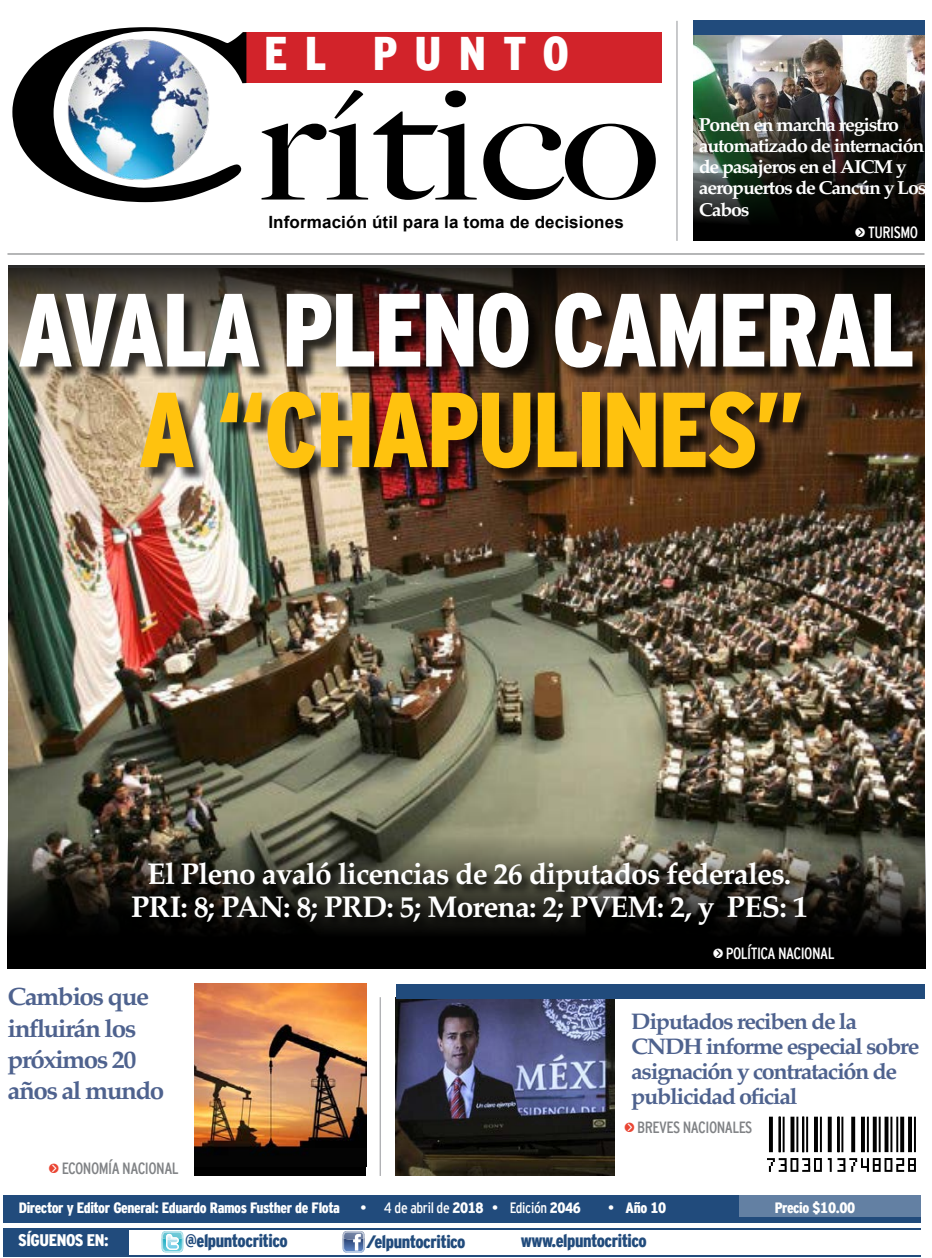
<style>
.page{position:relative;width:932px;height:1258px;background:#fff}
.page>*{position:absolute;margin:0;border:0;box-sizing:border-box;transform-origin:0 0}
.t1{font:900 106.25px "Interstate Cond Mono";letter-spacing:-.025em;color:#ffc20e;scale:.95 1}
.t2{font:900 103.75px "Interstate Cond Mono";letter-spacing:-.025em;color:#fff;scale:.95 1}
.t3{font:900 47.12px "Interstate Cond Mono";letter-spacing:.36em;color:#fff}
.t4{font:700 30px/32.2px "Palatino";letter-spacing:-.03em;color:#fff;text-align:center}
.t5{font:700 25px/31.2px "Palatino";letter-spacing:-.055em;color:#4e628e;scale:1.04 1}
.t6{font:700 22.5px/25px "Palatino";letter-spacing:-.06em;color:#4e628e;scale:1.04 1}
.t7{font:700 18.75px/21.2px "Palatino";letter-spacing:-.055em;color:#fff;scale:1.04 1}
.t8{font:900 18px "Interstate Cond Mono";letter-spacing:-.025em;color:#214b7c}
.t9{font:700 16.88px "Arial";letter-spacing:.005em;color:#000}
.t10{font:900 16.75px "Interstate Cond Mono";letter-spacing:-.025em;color:#fff}
.t11{font:16.25px "Interstate Cond Mono";letter-spacing:-.035em;color:#808285}
.t12{font:16.25px "Interstate Cond Mono";letter-spacing:-.035em;color:#fff}
.t13{font:900 15px "Interstate Cond Mono";letter-spacing:-.025em;color:#fff}
.t14{font:15px "Interstate Cond Mono";letter-spacing:-.02em;color:#fff}
.s1{font-family:"KG Arrows";font-size:17.5px}
.s2{font-family:"KG Arrows";font-size:17.5px;color:#ea4634}
.s3{font-weight:900}
.s4{font-weight:400}
.s5{color:#214b7c}
</style>
<div class="page">
<img style="left:8px;top:382px;width:916px;height:346px">
<svg style="left:7px;top:728px;width:918px;height:241px;background:#514e3f"></svg>
<svg style="left:8px;top:265px;width:916px;height:117px;background:#28221c"></svg>
<hr style="left:3px;top:1255px;width:918px;height:2px;background:#214b7c">
<div style="left:4px;top:1195px;width:917px;height:27px;background:#214b7c"></div>
<hr style="left:7px;top:254px;width:917px;height:1px;background:#6d6e71">
<div style="left:3px;top:1229px;width:126px;height:28px;background:#214b7c"></div>
<hr style="left:3px;top:1228px;width:918px;height:1px;background:#214b7c">
<div style="left:739px;top:1195px;width:182px;height:22px;background:#6380a3"></div>
<svg style="left:767px;top:1117px;width:149px;height:55px"></svg>
<img style="left:693px;top:35px;width:231px;height:139px">
<div style="left:244px;top:32px;width:418px;height:51px;background:#d2232a"></div>
<img style="left:12px;top:27px;width:234px;height:175px">
<svg style="left:262px;top:90px;width:394px;height:110px"></svg>
<svg style="left:162px;top:1231px;width:21px;height:21px"></svg>
<svg style="left:343px;top:1231px;width:22px;height:22px"></svg>
<div style="left:693px;top:20px;width:231px;height:15px;background:#214b7c"></div>
<div style="left:195px;top:983px;width:171px;height:193px;background:#000"></div>
<img style="left:195px;top:983px;width:171px;height:172px">
<img style="left:395px;top:997px;width:220px;height:179px">
<div style="left:396px;top:984px;width:528px;height:15px;background:#214b7c"></div>
<hr style="left:380px;top:997px;width:1px;height:179px;background:#939598">
<hr style="left:677px;top:21px;width:1px;height:220px;background:#939598">
<svg style="left:693px;top:174px;width:231px;height:67px;background:#0c0e0b"></svg>
<div style="left:131px;top:861px;width:687px;height:75px;background:#000;opacity:.9"></div>
<div style="left:21px;top:295px;width:907px;height:88px;background:#000;opacity:.75"></div>
<div style="left:142px;top:393px;width:674px;height:91px;background:#000;opacity:.75"></div>
<h3 class="t3" style="left:264px;top:27px;width:306px">EL PUNTO</h3>
<p class="t9" style="left:268px;top:211px;width:357px">Información útil para la toma de decisiones</p>
<p class="t7" style="left:699px;top:113px;width:220px">Ponen en marcha registro automatizado de internación de pasajeros en el AICM y aeropuertos de Cancún y Los<br>Cabos</p>
<p class="t12" style="left:855px;top:223px;width:64px"><span class="s1">u</span> TURISMO</p>
<h2 class="t2" style="left:17px;top:272px;width:946px">AVALA PLENO CAMERAL</h2>
<h1 class="t1" style="left:138px;top:371px;width:703px">A “CHAPULINES”</h1>
<h3 class="t4" style="left:131px;top:857px;width:678px">El Pleno avaló licencias de 26 diputados federales.<br>PRI: 8; PAN: 8; PRD: 5; Morena: 2; PVEM: 2, y PES: 1</h3>
<h3 class="t5" style="left:8px;top:981px;width:152px">Cambios que influirán los próximos 20 años al mundo</h3>
<p class="t11" style="left:49px;top:1159px;width:131px"><span class="s2">u</span> ECONOMÍA NACIONAL</p>
<p class="t12" style="left:713px;top:944px;width:123px"><span class="s1">u</span> POLÍTICA NACIONAL</p>
<p class="t6" style="left:631px;top:1009px;width:279px">Diputados reciben de la<br>CNDH informe especial sobre asignación y contratación de publicidad oficial</p>
<p class="t11" style="left:624px;top:1119px;width:130px"><span class="s2">u</span> BREVES NACIONALES</p>
<p class="t13" style="left:19px;top:1200px;width:323px">Director y Editor General: Eduardo Ramos Fusther de Flota</p>
<p class="t14" style="left:360px;top:1199px;width:222px">• 4 de abril de <span class="s3">2018</span> • Edición <span class="s3">2046</span></p>
<p class="t13" style="left:608px;top:1200px;width:60px"><span class="s4">•</span> Año 10</p>
<p class="t13" style="left:775px;top:1200px;width:82px">Precio $10.00</p>
<p class="t10" style="left:18px;top:1231px;width:96px">SÍGUENOS EN:<span class="s5">:</span></p>
<p class="t8" style="left:185px;top:1231px;width:104px">@elpuntocritico</p>
<p class="t8" style="left:366px;top:1231px;width:101px">/elpuntocritico</p>
<p class="t8" style="left:521px;top:1230px;width:128px">www.elpuntocritico</p>
</div>
